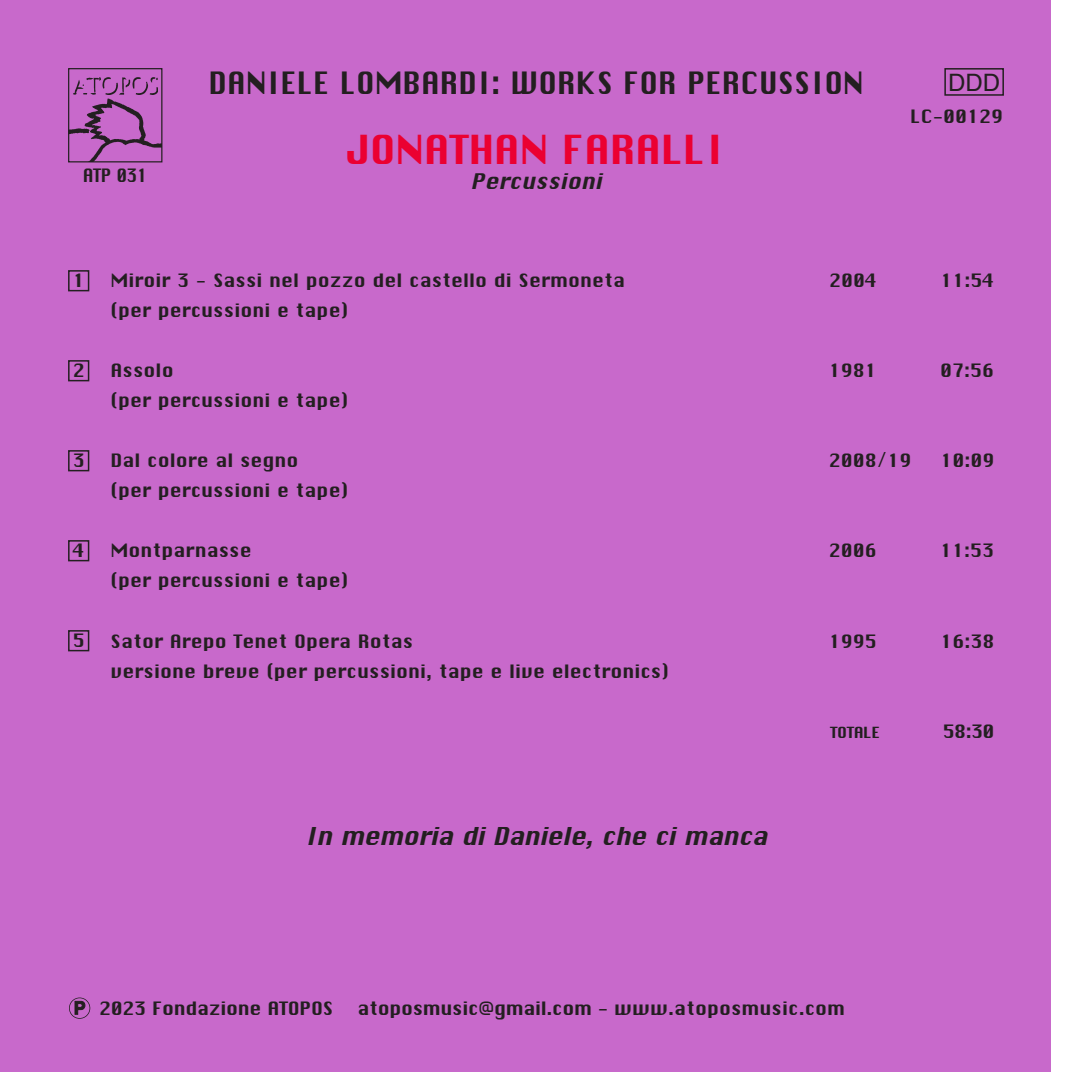
<style>
.page{position:relative;width:1072px;height:1072px;background:#fff}
.page>*{position:absolute;margin:0;border:0;box-sizing:border-box;transform-origin:0 0}
.t1{font:39px "Chicago";letter-spacing:-.015em;color:#eb0031}
.t2{font:30px "Chicago";color:#231f20;scale:.93 1}
.t3{font:italic 24px "Chicago";color:#231f20}
.t4{font:24px "Helvetica";color:#231f20}
.t5{font:italic 21px "Chicago";color:#231f20}
.t6{font:18px "Chicago";color:#231f20}
.t7{font:18px "Chicago";letter-spacing:-.02em;color:#231f20}
.t8{font:18px "Chicago";color:#231f20;scale:.9 1}
.t9{font:15px "Chicago";letter-spacing:-.035em;color:#231f20}
.s1{font-family:"Helvetica";font-weight:700}
</style>
<div class="page">
<div style="left:0;top:0;width:1050px;height:1071px;background:#c869cb"></div>
<div style="left:944px;top:68px;width:59px;height:28px;border:2px solid #231f20"></div>
<img style="left:70px;top:98px;width:90px;height:62px">
<div style="left:68px;top:68px;width:94px;height:94px;border:1px solid #231f20"></div>
<img style="left:74px;top:78px;width:83px;height:16px">
<div style="left:69px;top:997px;width:21px;height:21px;border:2px solid #231f20;border-radius:50%"></div>
<div style="left:68px;top:270px;width:21px;height:21px;border:2px solid #231f20"></div>
<div style="left:68px;top:360px;width:21px;height:21px;border:2px solid #231f20"></div>
<div style="left:68px;top:450px;width:21px;height:21px;border:2px solid #231f20"></div>
<div style="left:68px;top:540px;width:21px;height:21px;border:2px solid #231f20"></div>
<div style="left:68px;top:630px;width:21px;height:21px;border:2px solid #231f20"></div>
<p class="t8" style="left:83px;top:162px;width:74px">ATP 031</p>
<h2 class="t2" style="left:208px;top:60px;width:706px">DANIELE LOMBARDI: WORKS FOR PERCUSSION</h2>
<h1 class="t1" style="left:347px;top:120px;width:379px">JONATHAN FARALLI</h1>
<p class="t5" style="left:470px;top:165px;width:140px">Percussioni</p>
<h3 class="t4" style="left:948px;top:69px;width:53px">DDD</h3>
<p class="t6" style="left:910px;top:102px;width:95px">LC-00129</p>
<p class="t6" style="left:73px;top:267px;width:14px">1</p>
<p class="t6" style="left:111px;top:267px;width:516px">Miroir 3 - Sassi nel pozzo del castello di Sermoneta</p>
<p class="t6" style="left:829px;top:267px;width:50px">2004</p>
<p class="t6" style="left:940px;top:267px;width:56px">11:54</p>
<p class="t6" style="left:111px;top:297px;width:239px">(per percussioni e tape)</p>
<p class="t6" style="left:73px;top:357px;width:14px">2</p>
<p class="t6" style="left:111px;top:357px;width:65px">Assolo</p>
<p class="t6" style="left:828px;top:357px;width:50px">1981</p>
<p class="t6" style="left:940px;top:357px;width:56px">07:56</p>
<p class="t6" style="left:111px;top:387px;width:239px">(per percussioni e tape)</p>
<p class="t6" style="left:73px;top:447px;width:14px">3</p>
<p class="t6" style="left:111px;top:447px;width:189px">Dal colore al segno</p>
<p class="t6" style="left:829px;top:447px;width:84px">2008/19</p>
<p class="t6" style="left:940px;top:447px;width:56px">10:09</p>
<p class="t6" style="left:111px;top:477px;width:239px">(per percussioni e tape)</p>
<p class="t6" style="left:73px;top:537px;width:14px">4</p>
<p class="t6" style="left:111px;top:537px;width:143px">Montparnasse</p>
<p class="t6" style="left:828px;top:537px;width:50px">2006</p>
<p class="t6" style="left:940px;top:537px;width:56px">11:53</p>
<p class="t6" style="left:111px;top:567px;width:239px">(per percussioni e tape)</p>
<p class="t6" style="left:73px;top:627px;width:14px">5</p>
<p class="t6" style="left:111px;top:627px;width:304px">Sator Arepo Tenet Opera Rotas</p>
<p class="t6" style="left:829px;top:627px;width:50px">1995</p>
<p class="t6" style="left:940px;top:627px;width:56px">16:38</p>
<p class="t6" style="left:111px;top:657px;width:560px">versione breve (per percussioni, tape e live electronics)</p>
<p class="t9" style="left:830px;top:720px;width:52px">TOTALE</p>
<p class="t6" style="left:942px;top:717px;width:53px">58:30</p>
<h3 class="t3" style="left:305px;top:817px;width:473px">InmemoriadiDaniele,checimanca</h3>
<p class="t7" style="left:74px;top:994px;width:261px"><span class="s1">P</span> 2023 Fondazione ATOPOS</p>
<p class="t7" style="left:357px;top:994px;width:489px">atoposmusic@gmail.com - www.atoposmusic.com</p>
</div>
